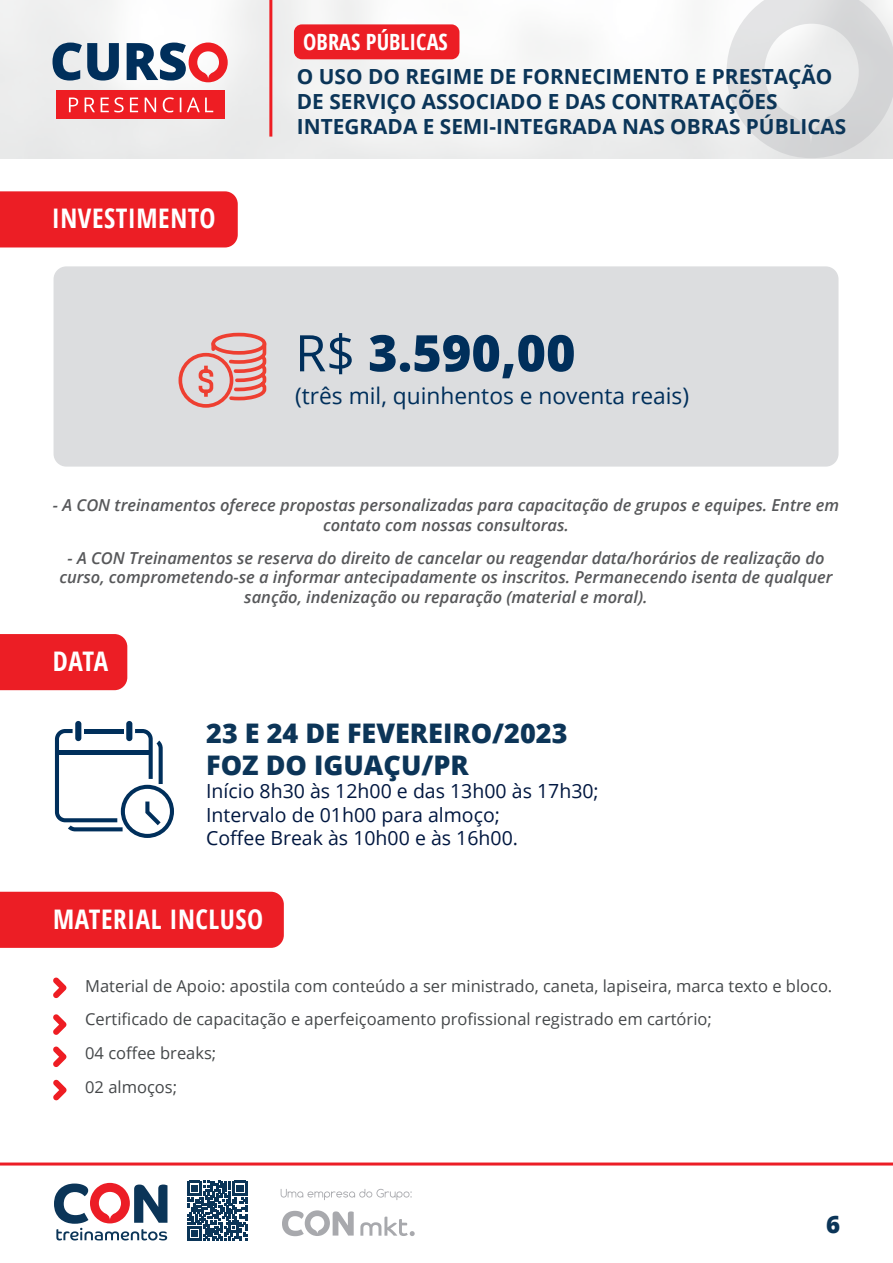
<style>
.page{position:relative;width:893px;height:1263px;background:#fff}
.page>*{position:absolute;margin:0;border:0;box-sizing:border-box;transform-origin:0 0}
.t1{font:800 50.4px "Open Sans";color:#002f5b}
.t2{font:800 27px/32.4px "Open Sans";color:#0c3558}
.t3{font:700 condensed 27px "Open Sans";letter-spacing:.02em;color:#fff}
.t4{font:800 24px "Open Sans";color:#0b3558}
.t5{font:22.8px "Open Sans";color:#002f5b}
.t6{font:700 condensed 22.35px "Open Sans";color:#fff}
.t7{font:700 20.85px/25px "Open Sans";color:#0b3558}
.t8{font:19.5px/23.4px "Open Sans";color:#001740}
.t9{font:italic 600 16.5px/19.8px "Open Sans";color:#57585a;text-align:center}
.t10{font:16.5px/33.8px "Open Sans";color:#444749}
.s1{font-weight:400}
</style>
<div class="page">
<img style="left:0;top:0;width:893px;height:158px">
<svg style="left:0;top:1162px;width:893px;height:79px"></svg>
<svg style="left:281px;top:1189px;width:131px;height:11px"></svg>
<svg style="left:360px;top:1216px;width:55px;height:20px"></svg>
<svg style="left:282px;top:1210px;width:72px;height:26px"></svg>
<svg style="left:54px;top:1183px;width:113px;height:57px"></svg>
<svg style="left:187px;top:1181px;width:60px;height:60px"></svg>
<hr style="left:269px;top:0;width:3px;height:137px;background:#ee1d23">
<svg style="left:52px;top:43px;width:176px;height:39px"></svg>
<div style="left:56px;top:90px;width:169px;height:28px;background:#ee1d23"></div>
<svg style="left:69px;top:97px;width:144px;height:15px"></svg>
<div style="left:294px;top:24px;width:165px;height:35px;background:#ec1e25;border-radius:8px"></div>
<div style="left:0;top:191px;width:238px;height:56px;background:#ec1e25"></div>
<div style="left:54px;top:266px;width:784px;height:201px;background:#dcdddf;border-radius:13px"></div>
<div style="left:211px;top:333px;width:55px;height:22px;border:4px solid #ee3f31;border-radius:50%"></div>
<svg style="left:178px;top:340px;width:89px;height:68px"></svg>
<div style="left:0;top:892px;width:284px;height:56px;background:#ec1e25"></div>
<svg style="left:53px;top:977px;width:13px;height:21px"></svg>
<svg style="left:53px;top:1014px;width:13px;height:21px"></svg>
<svg style="left:53px;top:1046px;width:13px;height:21px"></svg>
<svg style="left:53px;top:1079px;width:14px;height:21px"></svg>
<div style="left:0;top:634px;width:127px;height:56px;background:#ec1e25"></div>
<svg style="left:55px;top:721px;width:119px;height:117px"></svg>
<h2 class="t3" style="left:52px;top:200px;width:165px">INVESTIMENTO</h2>
<h3 class="t6" style="left:303px;top:26px;width:146px">OBRAS PÚBLICAS</h3>
<p class="t7" style="left:297px;top:64px;width:551px">O USO DO REGIME DE FORNECIMENTO E PRESTAÇÃO<br>DE SERVIÇO ASSOCIADO E DAS CONTRATAÇÕES<br>INTEGRADA E SEMI-INTEGRADA NAS OBRAS PÚBLICAS</p>
<h1 class="t1" style="left:295px;top:315px;width:282px"><span class="s1">R$</span> 3.590,00</h1>
<h3 class="t5" style="left:295px;top:380px;width:396px">(três mil, quinhentos e noventa reais)</h3>
<p class="t9" style="left:53px;top:495px;width:788px">- A CON treinamentos oferece propostas personalizadas para capacitação de grupos e equipes. Entre em contato com nossas consultoras.</p>
<p class="t9" style="left:59px;top:547px;width:775px">- A CON Treinamentos se reserva do direito de cancelar ou reagendar data/horários de realização do curso, comprometendo-se a informar antecipadamente os inscritos. Permanecendo isenta de qualquer sanção, indenização ou reparação (material e moral).</p>
<h2 class="t3" style="left:53px;top:642px;width:57px">DATA</h2>
<h2 class="t2" style="left:206px;top:715px;width:363px">23 E 24 DE FEVEREIRO/2023<br>FOZ DO IGUAÇU/PR</h2>
<p class="t8" style="left:206px;top:779px;width:394px">Início 8h30 às 12h00 e das 13h00 às 17h30;<br>Intervalo de 01h00 para almoço;<br>Coffee Break às 10h00 e às 16h00.</p>
<h2 class="t3" style="left:53px;top:900px;width:212px">MATERIAL INCLUSO</h2>
<p class="t10" style="left:85px;top:968px;width:749px">Material de Apoio: apostila com conteúdo a ser ministrado, caneta, lapiseira, marca texto e bloco.<br>Certificado de capacitação e aperfeiçoamento profissional registrado em cartório;<br>04 coffee breaks;<br>02 almoços;</p>
<h3 class="t4" style="left:826px;top:1206px;width:16px">6</h3>
</div>
